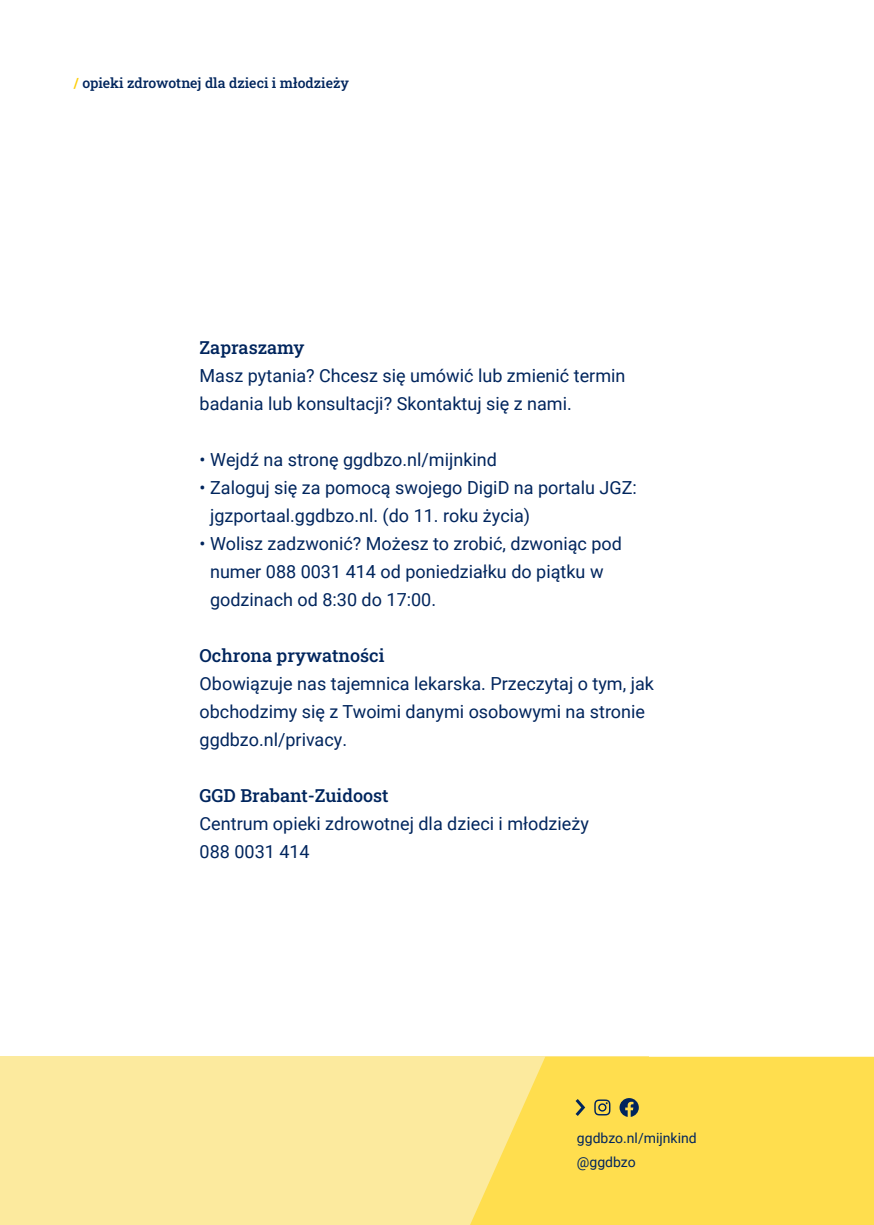
<style>
.page{position:relative;width:874px;height:1225px;background:#fff}
.page>*{position:absolute;margin:0;border:0;box-sizing:border-box;transform-origin:0 0}
.t1{font:18px/28px "Roboto";color:#00255d}
.t2{font:500 18px "Roboto Slab";color:#00255d}
.t3{font:500 14px "Roboto Slab";color:#00255d}
.t4{font:14px/24px "Roboto";color:#00255d}
.s1{font-weight:700;color:#fece08}
</style>
<div class="page">
<div style="left:0;top:1056px;width:648px;height:169px;background:#fcea9e"></div>
<svg style="left:470px;top:1056px;width:403px;height:169px;background:#fedf56"></svg>
<svg style="left:594px;top:1099px;width:16px;height:16px"></svg>
<svg style="left:619px;top:1098px;width:19px;height:19px"></svg>
<svg style="left:575px;top:1099px;width:10px;height:17px"></svg>
<p class="t3" style="left:74px;top:74px;width:276px"><span class="s1">/</span> opieki zdrowotnej dla dzieci i młodzieży</p>
<p class="t2" style="left:199px;top:335px;width:106px">Zapraszamy</p>
<p class="t1" style="left:199px;top:361px;width:427px">Masz pytania? Chcesz się umówić lub zmienić termin badania lub konsultacji? Skontaktuj się z nami.</p>
<p class="t1" style="left:199px;top:445px;width:299px">• Wejdź na stronę ggdbzo.nl/mijnkind</p>
<p class="t1" style="left:210px;top:473px;width:428px;text-indent:-11px">• Zaloguj się za pomocą swojego DigiD na portalu JGZ: jgzportaal.ggdbzo.nl. (do 11. roku życia)</p>
<p class="t1" style="left:210px;top:529px;width:413px;text-indent:-11px">• Wolisz zadzwonić? Możesz to zrobić, dzwoniąc pod numer 088 0031 414 od poniedziałku do piątku w godzinach od 8:30 do 17:00.</p>
<p class="t2" style="left:199px;top:643px;width:186px">Ochrona prywatności</p>
<p class="t1" style="left:199px;top:669px;width:455px">Obowiązuje nas tajemnica lekarska. Przeczytaj o tym, jak obchodzimy się z Twoimi danymi osobowymi na stronie ggdbzo.nl/privacy.</p>
<p class="t2" style="left:199px;top:783px;width:190px">GGD Brabant-Zuidoost</p>
<p class="t1" style="left:199px;top:809px;width:390px">Centrum opieki zdrowotnej dla dzieci i młodzieży<br>088 0031 414</p>
<p class="t4" style="left:576px;top:1125px;width:121px">ggdbzo.nl/mijnkind @ggdbzo</p>
</div>
